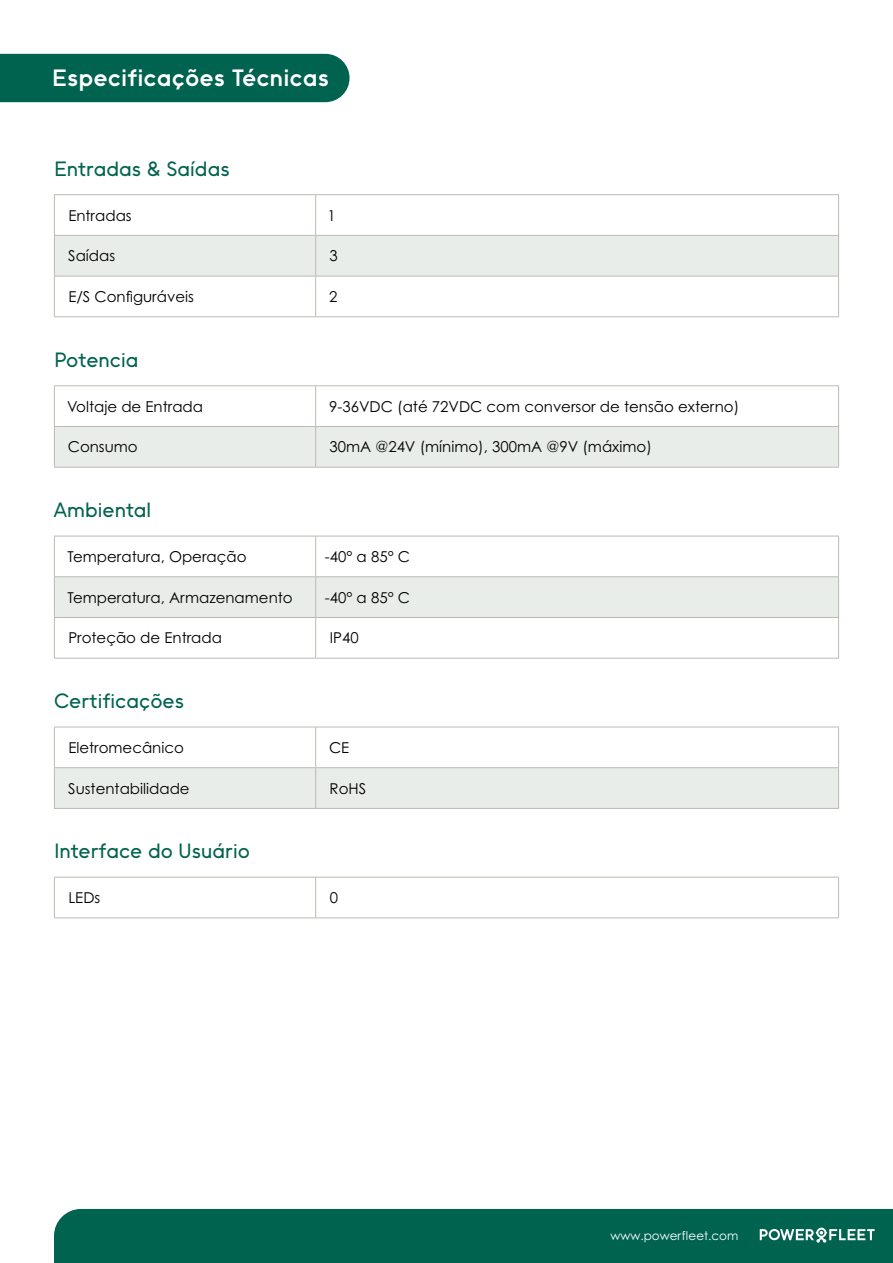
<style>
.page{position:relative;width:893px;height:1263px;background:#fff}
.page>*{position:absolute;margin:0;border:0;box-sizing:border-box;transform-origin:0 0}
.t1{font:700 24px "II Vorkurs";color:#fff}
.t2{font:500 21px "II Vorkurs";color:#00634f}
.t3{font:15px "Century Gothic Pro";color:#000}
.t4{font:12px "Century Gothic Pro";color:#fff}
</style>
<div class="page">
<svg style="left:55px;top:195px;width:783px;height:121px"></svg>
<div style="left:55px;top:236px;width:783px;height:40px;background:#e8edea"></div>
<hr style="left:54px;top:194px;width:262px;height:1px;background:#bcbab2">
<hr style="left:54px;top:195px;width:1px;height:40px;background:#bcbab2">
<hr style="left:316px;top:194px;width:523px;height:1px;background:#bcbab2">
<hr style="left:315px;top:195px;width:1px;height:40px;background:#bcbab2">
<hr style="left:838px;top:195px;width:1px;height:40px;background:#bcbab2">
<hr style="left:54px;top:235px;width:262px;height:1px;background:#bcbab2">
<hr style="left:54px;top:236px;width:1px;height:40px;background:#bcbab2">
<hr style="left:316px;top:235px;width:523px;height:1px;background:#bcbab2">
<hr style="left:315px;top:236px;width:1px;height:40px;background:#bcbab2">
<hr style="left:838px;top:236px;width:1px;height:40px;background:#bcbab2">
<hr style="left:54px;top:276px;width:262px;height:1px;background:#bcbab2">
<hr style="left:54px;top:276px;width:1px;height:40px;background:#bcbab2">
<hr style="left:316px;top:276px;width:523px;height:1px;background:#bcbab2">
<hr style="left:315px;top:276px;width:1px;height:40px;background:#bcbab2">
<hr style="left:838px;top:276px;width:1px;height:40px;background:#bcbab2">
<hr style="left:54px;top:316px;width:262px;height:1px;background:#bcbab2">
<hr style="left:316px;top:316px;width:523px;height:1px;background:#bcbab2">
<svg style="left:55px;top:386px;width:783px;height:81px"></svg>
<hr style="left:54px;top:385px;width:262px;height:1px;background:#bcbab2">
<hr style="left:54px;top:386px;width:1px;height:40px;background:#bcbab2">
<hr style="left:316px;top:385px;width:523px;height:1px;background:#bcbab2">
<hr style="left:315px;top:386px;width:1px;height:40px;background:#bcbab2">
<hr style="left:838px;top:386px;width:1px;height:40px;background:#bcbab2">
<hr style="left:54px;top:426px;width:262px;height:1px;background:#bcbab2">
<hr style="left:54px;top:427px;width:1px;height:40px;background:#bcbab2">
<hr style="left:316px;top:426px;width:523px;height:1px;background:#bcbab2">
<hr style="left:315px;top:427px;width:1px;height:40px;background:#bcbab2">
<hr style="left:838px;top:427px;width:1px;height:40px;background:#bcbab2">
<hr style="left:54px;top:467px;width:262px;height:1px;background:#bcbab2">
<hr style="left:316px;top:467px;width:523px;height:1px;background:#bcbab2">
<svg style="left:55px;top:537px;width:783px;height:121px"></svg>
<div style="left:55px;top:577px;width:783px;height:40px;background:#e8edea"></div>
<hr style="left:54px;top:536px;width:262px;height:1px;background:#bcbab2">
<hr style="left:54px;top:536px;width:1px;height:40px;background:#bcbab2">
<hr style="left:316px;top:536px;width:523px;height:1px;background:#bcbab2">
<hr style="left:315px;top:536px;width:1px;height:40px;background:#bcbab2">
<hr style="left:838px;top:536px;width:1px;height:40px;background:#bcbab2">
<hr style="left:54px;top:576px;width:262px;height:1px;background:#bcbab2">
<hr style="left:54px;top:577px;width:1px;height:40px;background:#bcbab2">
<hr style="left:316px;top:576px;width:523px;height:1px;background:#bcbab2">
<hr style="left:315px;top:577px;width:1px;height:40px;background:#bcbab2">
<hr style="left:838px;top:577px;width:1px;height:40px;background:#bcbab2">
<hr style="left:54px;top:617px;width:262px;height:1px;background:#bcbab2">
<hr style="left:54px;top:618px;width:1px;height:40px;background:#bcbab2">
<hr style="left:316px;top:617px;width:523px;height:1px;background:#bcbab2">
<hr style="left:315px;top:618px;width:1px;height:40px;background:#bcbab2">
<hr style="left:838px;top:618px;width:1px;height:40px;background:#bcbab2">
<hr style="left:54px;top:658px;width:262px;height:1px;background:#bcbab2">
<hr style="left:316px;top:658px;width:523px;height:1px;background:#bcbab2">
<svg style="left:55px;top:728px;width:783px;height:80px"></svg>
<hr style="left:54px;top:727px;width:262px;height:1px;background:#bcbab2">
<hr style="left:54px;top:727px;width:1px;height:40px;background:#bcbab2">
<hr style="left:316px;top:727px;width:523px;height:1px;background:#bcbab2">
<hr style="left:315px;top:727px;width:1px;height:40px;background:#bcbab2">
<hr style="left:838px;top:727px;width:1px;height:40px;background:#bcbab2">
<hr style="left:54px;top:767px;width:262px;height:1px;background:#bcbab2">
<hr style="left:54px;top:768px;width:1px;height:40px;background:#bcbab2">
<hr style="left:316px;top:767px;width:523px;height:1px;background:#bcbab2">
<hr style="left:315px;top:768px;width:1px;height:40px;background:#bcbab2">
<hr style="left:838px;top:768px;width:1px;height:40px;background:#bcbab2">
<hr style="left:54px;top:808px;width:262px;height:1px;background:#bcbab2">
<hr style="left:316px;top:808px;width:523px;height:1px;background:#bcbab2">
<hr style="left:54px;top:877px;width:262px;height:1px;background:#bcbab2">
<hr style="left:54px;top:877px;width:1px;height:40px;background:#bcbab2">
<hr style="left:316px;top:877px;width:523px;height:1px;background:#bcbab2">
<hr style="left:315px;top:877px;width:1px;height:40px;background:#bcbab2">
<hr style="left:838px;top:877px;width:1px;height:40px;background:#bcbab2">
<hr style="left:54px;top:917px;width:262px;height:1px;background:#bcbab2">
<hr style="left:316px;top:917px;width:523px;height:1px;background:#bcbab2">
<div style="left:54px;top:1209px;width:839px;height:54px;background:#00634f"></div>
<svg style="left:760px;top:1228px;width:115px;height:15px"></svg>
<div style="left:0;top:54px;width:350px;height:48px;background:#00634f"></div>
<h1 class="t1" style="left:52px;top:64px;width:278px">Especificações Técnicas</h1>
<h2 class="t2" style="left:54px;top:156px;width:177px">Entradas &amp; Saídas</h2>
<p class="t3" style="left:68px;top:206px;width:65px">Entradas</p>
<p class="t3" style="left:327px;top:206px;width:10px">1</p>
<p class="t3" style="left:68px;top:247px;width:49px">Saídas</p>
<p class="t3" style="left:329px;top:247px;width:10px">3</p>
<p class="t3" style="left:68px;top:287px;width:127px">E/S Configuráveis</p>
<p class="t3" style="left:329px;top:287px;width:10px">2</p>
<h2 class="t2" style="left:54px;top:347px;width:86px">Potencia</h2>
<p class="t3" style="left:67px;top:397px;width:137px">Voltaje de Entrada</p>
<p class="t3" style="left:329px;top:397px;width:412px">9-36VDC (até 72VDC com conversor de tensão externo)</p>
<p class="t3" style="left:68px;top:438px;width:72px">Consumo</p>
<p class="t3" style="left:329px;top:438px;width:324px">30mA @24V (mínimo), 300mA @9V (máximo)</p>
<h2 class="t2" style="left:53px;top:498px;width:99px">Ambiental</h2>
<p class="t3" style="left:68px;top:547px;width:181px">Temperatura, Operação</p>
<p class="t3" style="left:325px;top:547px;width:87px">-40° a 85° C</p>
<p class="t3" style="left:68px;top:588px;width:227px">Temperatura, Armazenamento</p>
<p class="t3" style="left:325px;top:588px;width:87px">-40° a 85° C</p>
<p class="t3" style="left:68px;top:629px;width:155px">Proteção de Entrada</p>
<p class="t3" style="left:330px;top:629px;width:30px">IP40</p>
<h2 class="t2" style="left:54px;top:688px;width:132px">Certificações</h2>
<p class="t3" style="left:68px;top:738px;width:117px">Eletromecânico</p>
<p class="t3" style="left:329px;top:738px;width:22px">CE</p>
<p class="t3" style="left:68px;top:779px;width:123px">Sustentabilidade</p>
<p class="t3" style="left:330px;top:779px;width:38px">RoHS</p>
<h2 class="t2" style="left:54px;top:839px;width:197px">Interface do Usuário</h2>
<p class="t3" style="left:68px;top:888px;width:33px">LEDs</p>
<p class="t3" style="left:330px;top:888px;width:10px">0</p>
<p class="t4" style="left:610px;top:1229px;width:130px">www.powerfleet.com</p>
</div>
